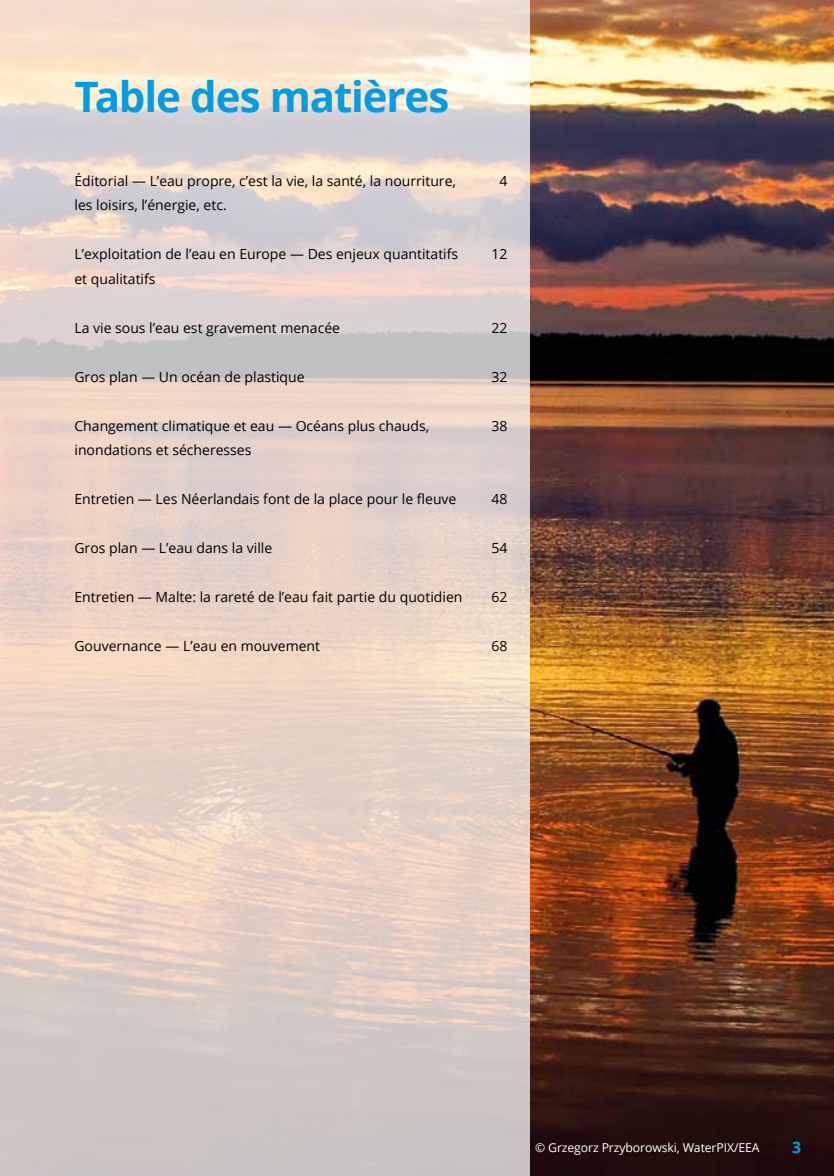
<style>
.page{position:relative;width:834px;height:1176px;background:#fff}
.page>*{position:absolute;margin:0;border:0;box-sizing:border-box;transform-origin:0 0}
.t1{font:700 42px "Open Sans";letter-spacing:-.025em;color:#009de7}
.t2{font:700 15.75px "Open Sans";color:#009de7}
.t3{font:14px/24.5px "Open Sans";color:#000}
.t4{font:12.25px "Open Sans";letter-spacing:-.01em;color:#fff}
</style>
<div class="page">
<img style="left:530px;top:0;width:303px;height:1176px">
<h1 class="t1" style="left:74px;top:67px;width:376px">Table des matières</h1>
<p class="t3" style="left:74px;top:168px;width:383px">Éditorial — L’eau propre, c’est la vie, la santé, la nourriture, les loisirs, l’énergie, etc.</p>
<p class="t3" style="left:74px;top:241px;width:385px">L’exploitation de l’eau en Europe — Des enjeux quantitatifs et qualitatifs</p>
<p class="t3" style="left:74px;top:315px;width:267px">La vie sous l’eau est gravement menacée</p>
<p class="t3" style="left:74px;top:364px;width:232px">Gros plan — Un océan de plastique</p>
<p class="t3" style="left:74px;top:413px;width:356px">Changement climatique et eau — Océans plus chauds, inondations et sécheresses</p>
<p class="t3" style="left:74px;top:486px;width:383px">Entretien — Les Néerlandais font de la place pour le fleuve</p>
<p class="t3" style="left:74px;top:535px;width:199px">Gros plan — L’eau dans la ville</p>
<p class="t3" style="left:74px;top:584px;width:389px">Entretien — Malte: la rareté de l’eau fait partie du quotidien</p>
<p class="t3" style="left:74px;top:633px;width:247px">Gouvernance — L’eau en mouvement</p>
<p class="t3" style="left:499px;top:168px;width:10px">4</p>
<p class="t3" style="left:491px;top:241px;width:18px">12</p>
<p class="t3" style="left:491px;top:315px;width:18px">22</p>
<p class="t3" style="left:491px;top:364px;width:18px">32</p>
<p class="t3" style="left:491px;top:413px;width:18px">38</p>
<p class="t3" style="left:491px;top:486px;width:18px">48</p>
<p class="t3" style="left:491px;top:535px;width:18px">54</p>
<p class="t3" style="left:491px;top:584px;width:18px">62</p>
<p class="t3" style="left:491px;top:633px;width:18px">68</p>
<p class="t4" style="left:535px;top:1139px;width:226px">© Grzegorz Przyborowski, WaterPIX/EEA</p>
<p class="t2" style="left:792px;top:1136px;width:10px">3</p>
</div>
